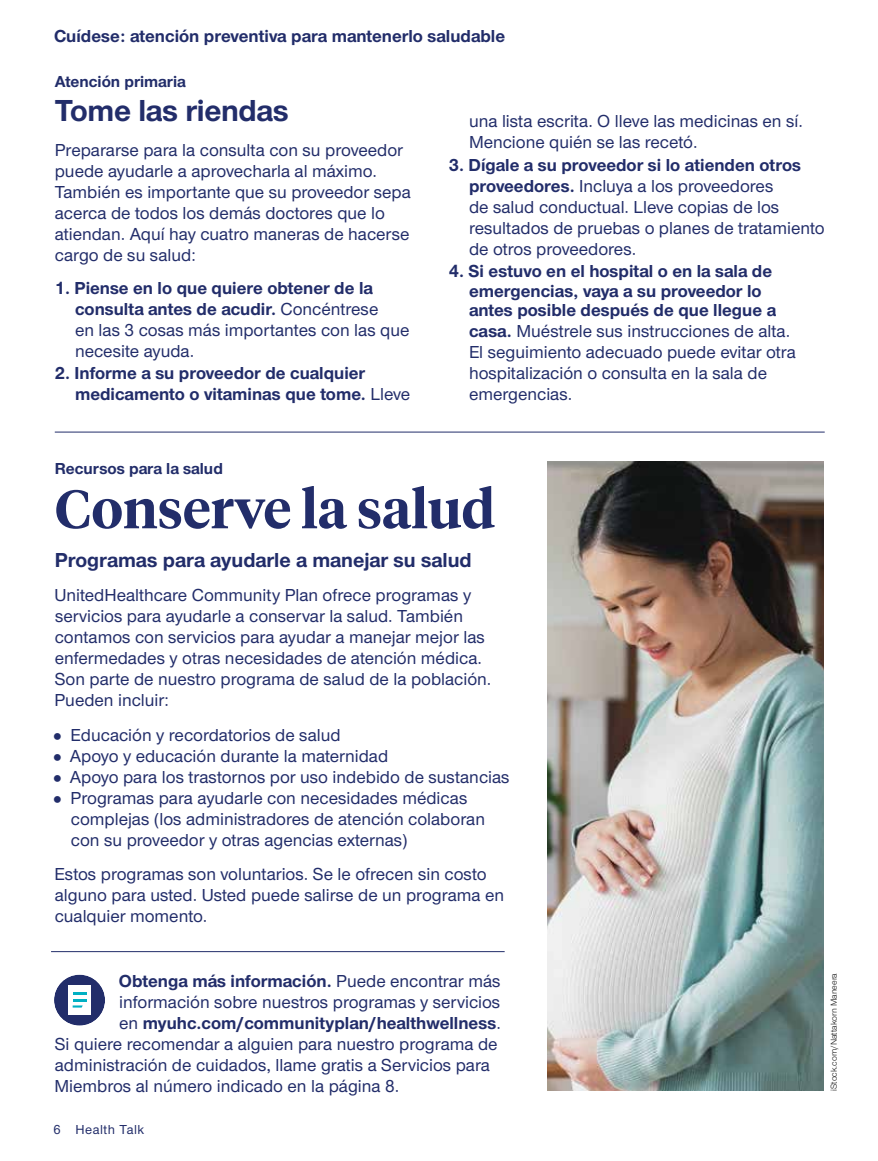
<style>
.page{position:relative;width:878px;height:1161px;background:#fff}
.page>*{position:absolute;margin:0;border:0;box-sizing:border-box;transform-origin:0 0}
.Hed_serif_primary_AM{font:600 54px "UHC Serif Headline";color:#222d6a}
.Hed_sans_primary_AMC{font:700 31.5px "UHC Sans";letter-spacing:-.01em;color:#222d6a}
.Deck_AMC{font:700 21px "UHC Sans";color:#222d6a}
.Sans_no_indent_AMC{font:500 18px/21px "UHC Sans";color:#222d6a}
.Numbered_List_sans_A{font:500 18px/21px "UHC Sans";color:#222d6a}
.CTA_new_AMC{font:500 18px "UHC Sans";color:#222d6a}
.Numbered_List_sans_A-2{font:700 18px/21px "UHC Sans";color:#222d6a}
.CTA_new_AMC-2{font:700 18px "UHC Sans";color:#222d6a}
.t1{font:700 16.5px "UHC Sans";color:#222d6a}
.Folio_V_AMC{font:500 13.5px "UHC Sans";letter-spacing:.04em;color:#222d6a}
.Legal_language_AMC{font:9px "UHC Sans";color:#121212}
.s1{font-weight:700}
.s2{font-weight:500}
</style>
<div class="page">
<hr style="left:55px;top:432px;width:769px;height:1px;background:#222d6a">
<img style="left:547px;top:461px;width:276px;height:630px">
<div style="left:54px;top:975px;width:51px;height:51px;background:#222d6a;border-radius:50%"></div>
<div style="left:68px;top:985px;width:23px;height:30px;background:#fff"></div>
<svg style="left:73px;top:993px;width:13px;height:15px"></svg>
<hr style="left:51px;top:951px;width:453px;height:1px;background:#222d6a">
<p class="Numbered_List_sans_A-2" style="left:54px;top:25px;width:452px">Cuídese: atención preventiva para mantenerlo saludable</p>
<p class="t1" style="left:55px;top:70px;width:132px">Atención primaria</p>
<p class="Hed_sans_primary_AMC" style="left:55px;top:89px;width:235px">Tome las riendas</p>
<p class="Sans_no_indent_AMC" style="left:55px;top:138px;width:357px">Prepararse para la consulta con su proveedor puede ayudarle a aprovecharla al máximo.<br>También es importante que su proveedor sepa acerca de todos los demás doctores que lo atiendan. Aquí hay cuatro maneras de hacerse cargo de su salud:</p>
<p class="Numbered_List_sans_A" style="left:75px;top:276px;width:336px;text-indent:-20px"><span class="s1">1. Piense en lo que quiere obtener de la consulta antes de acudir.</span> Concéntrese<br>en las 3 cosas más importantes con las que necesite ayuda.</p>
<p class="Numbered_List_sans_A-2" style="left:75px;top:362px;width:337px;text-indent:-20px">2. Informe a su proveedor de cualquier medicamento o vitaminas que tome. <span class="s2">Lleve</span></p>
<p class="Numbered_List_sans_A" style="left:469px;top:110px;width:335px">una lista escrita. O lleve las medicinas en sí.<br>Mencione quién se las recetó.</p>
<p class="Numbered_List_sans_A" style="left:469px;top:153px;width:357px;text-indent:-20px"><span class="s1">3. Dígale a su proveedor si lo atienden otros proveedores.</span> Incluya a los proveedores<br>de salud conductual. Lleve copias de los resultados de pruebas o planes de tratamiento de otros proveedores.</p>
<p class="Numbered_List_sans_A" style="left:469px;top:260px;width:328px;line-height:20.5px;text-indent:-20px"><span class="s1">4. Si estuvo en el hospital o en la sala de emergencias, vaya a su proveedor lo antes posible después de que llegue a casa.</span> Muéstrele sus instrucciones de alta.<br>El seguimiento adecuado puede evitar otra hospitalización o consulta en la sala de emergencias.</p>
<p class="t1" style="left:55px;top:458px;width:170px">Recursos para la salud</p>
<p class="Hed_serif_primary_AM" style="left:55px;top:472px;width:442px">Conserve la salud</p>
<p class="Deck_AMC" style="left:55px;top:546px;width:418px">Programas para ayudarle a manejar su salud</p>
<p class="Sans_no_indent_AMC" style="left:54px;top:584px;width:438px">UnitedHealthcare Community Plan ofrece programas y servicios para ayudarle a conservar la salud. También contamos con servicios para ayudar a manejar mejor las enfermedades y otras necesidades de atención médica.<br>Son parte de nuestro programa de salud de la población.<br>Pueden incluir:</p>
<p class="Sans_no_indent_AMC" style="left:71px;top:724px;width:271px">Educación y recordatorios de salud</p>
<p class="Sans_no_indent_AMC" style="left:70px;top:745px;width:320px">Apoyo y educación durante la maternidad</p>
<p class="Sans_no_indent_AMC" style="left:70px;top:766px;width:441px">Apoyo para los trastornos por uso indebido de sustancias</p>
<p class="Sans_no_indent_AMC" style="left:71px;top:787px;width:416px">Programas para ayudarle con necesidades médicas complejas (los administradores de atención colaboran con su proveedor y otras agencias externas)</p>
<p class="Sans_no_indent_AMC" style="left:54px;top:863px;width:451px">Estos programas son voluntarios. Se le ofrecen sin costo alguno para usted. Usted puede salirse de un programa en cualquier momento.</p>
<p class="CTA_new_AMC-2" style="left:119px;top:969px;width:383px">Obtenga más información. <span class="s2">Puede encontrar más</span></p>
<p class="CTA_new_AMC" style="left:119px;top:990px;width:382px">información sobre nuestros programas y servicios</p>
<p class="CTA_new_AMC-2" style="left:119px;top:1011px;width:383px"><span class="s2">en</span> myuhc.com/communityplan/healthwellness<span class="s2">.</span></p>
<p class="CTA_new_AMC" style="left:55px;top:1032px;width:444px">Si quiere recomendar a alguien para nuestro programa de</p>
<p class="CTA_new_AMC" style="left:55px;top:1053px;width:436px">administración de cuidados, llame gratis a Servicios para</p>
<p class="CTA_new_AMC" style="left:54px;top:1074px;width:346px">Miembros al número indicado en la página 8.</p>
<p class="Folio_V_AMC" style="left:54px;top:1120px;width:92px">6 Health Talk</p>
<p class="Legal_language_AMC" style="left:827px;top:1091px;width:119px;rotate:-90deg">iStock.com/Nattakorn Maneera</p>
</div>
